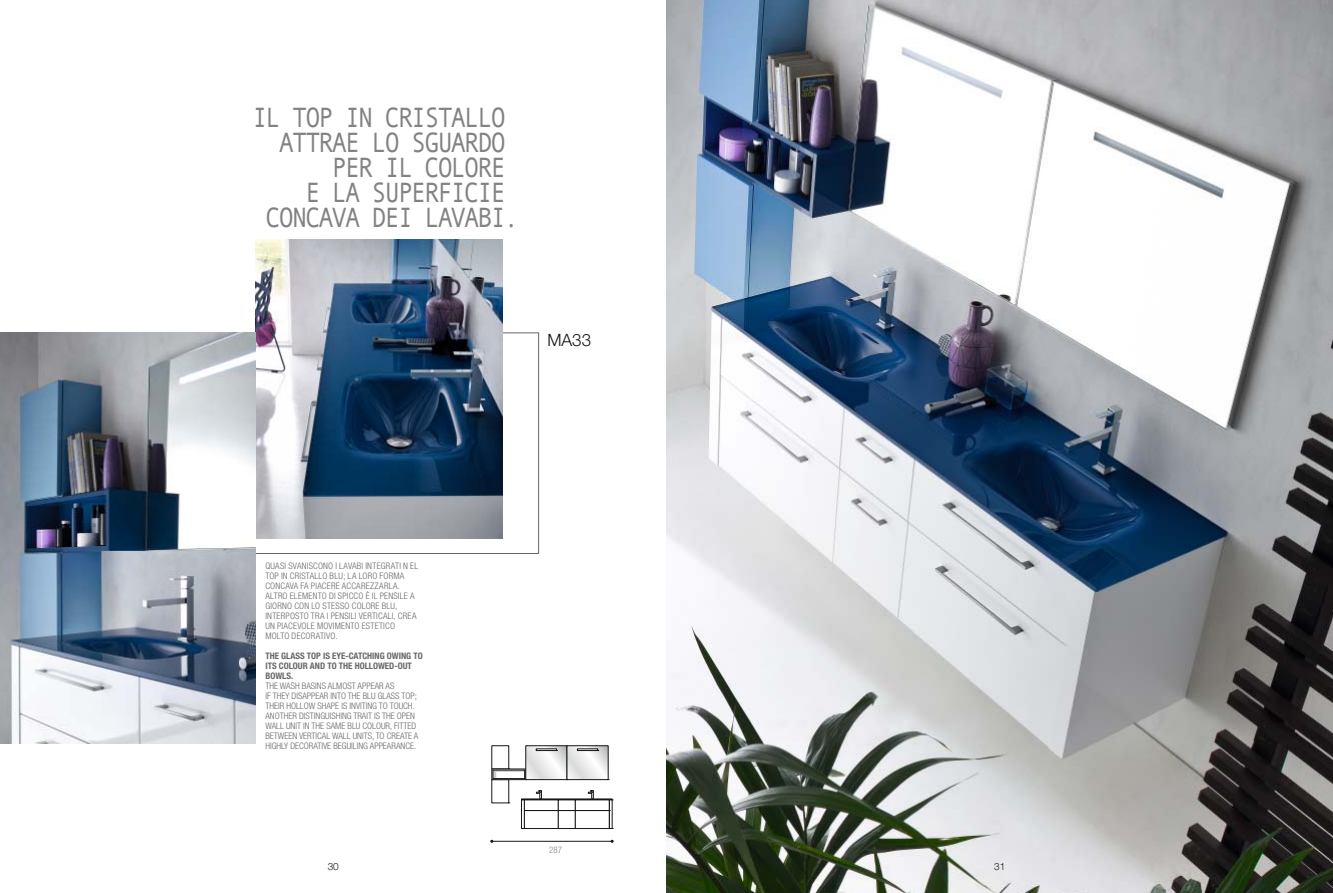
<style>
.page{position:relative;width:1333px;height:893px;background:#fff}
.page>*{position:absolute;margin:0;border:0;box-sizing:border-box;transform-origin:0 0}
.t1{font:28px "Andale Mono";letter-spacing:-.075em;color:#818281;scale:.9 1}
.t2{font:300 17px "Helvetica Neue";color:#151616}
.t3{font:300 10px "Helvetica Neue";color:#151616}
.t4{font:300 condensed 9px/10px "Helvetica Neue";color:#676767}
.t5{font:300 condensed 9px/10px "Helvetica Neue";letter-spacing:.025em;color:#676767}
.t6{font:700 condensed 9px/10px "Helvetica Neue";color:#676767}
.t7{font:300 condensed 9px "Helvetica Neue";color:#818281}
</style>
<div class="page">
<div style="left:521px;top:799px;width:91px;height:1px;border:1px solid #151616"></div>
<div style="left:521px;top:800px;width:3px;height:29px;border:1px solid #151616"></div>
<div style="left:524px;top:810px;width:34px;height:19px;border:1px solid #151616"></div>
<div style="left:491px;top:769px;width:35px;height:11px;border:1px solid #151616"></div>
<svg style="left:493px;top:746px;width:116px;height:34px"></svg>
<div style="left:558px;top:810px;width:17px;height:19px;border:1px solid #151616"></div>
<div style="left:609px;top:800px;width:3px;height:29px;border:1px solid #151616"></div>
<div style="left:575px;top:810px;width:34px;height:19px;border:1px solid #151616"></div>
<svg style="left:536px;top:790px;width:5px;height:9px"></svg>
<svg style="left:588px;top:790px;width:5px;height:9px"></svg>
<hr style="left:492px;top:841px;width:120px;height:1px;background:#151616">
<img style="left:255px;top:239px;width:247px;height:300px">
<img style="left:0;top:333px;width:255px;height:411px">
<img style="left:666px;top:0;width:666px;height:893px">
<h1 class="t1" style="left:252px;top:99px;width:283px">IL TOP IN CRISTALLO</h1>
<h1 class="t1" style="left:279px;top:124px;width:254px">ATTRAE LO SGUARDO</h1>
<h1 class="t1" style="left:332px;top:149px;width:195px">PER IL COLORE</h1>
<h1 class="t1" style="left:305px;top:175px;width:224px">E LA SUPERFICIE</h1>
<h1 class="t1" style="left:266px;top:200px;width:283px">CONCAVA DEI LAVABI.</h1>
<h2 class="t2" style="left:547px;top:330px;width:45px">MA33</h2>
<p class="t5" style="left:265px;top:561px;width:154px">QUASI SVANISCONO I LAVABI INTEGRATI N EL TOP IN CRISTALLO BLU; LA LORO FORMA CONCAVA FA PIACERE ACCAREZZARLA.<br>ALTRO ELEMENTO DI SPICCO È IL PENSILE A GIORNO CON LO STESSO COLORE BLU, INTERPOSTO TRA I PENSILI VERTICALI, CREA UN PIACEVOLE MOVIMENTO ESTETICO MOLTO DECORATIVO.</p>
<p class="t6" style="left:265px;top:651px;width:159px">THE GLASS TOP IS EYE-CATCHING OWING TO<br>ITS COLOUR AND TO THE HOLLOWED-OUT<br>BOWLS.</p>
<p class="t4" style="left:265px;top:681px;width:154px">THE WASH BASINS ALMOST APPEAR AS<br>IF THEY DISAPPEAR INTO THE BLU GLASS TOP; THEIR HOLLOW SHAPE IS INVITING TO TOUCH.<br>ANOTHER DISTINGUISHING TRAIT IS THE OPEN WALL UNIT IN THE SAME BLU COLOUR, FITTED BETWEEN VERTICAL WALL UNITS, TO CREATE A HIGHLY DECORATIVE BEGUILING APPEARANCE.</p>
<p class="t3" style="left:328px;top:860px;width:13px">30</p>
<p class="t7" style="left:549px;top:845px;width:14px">287</p>
<p class="t3" style="left:994px;top:860px;width:13px">31</p>
</div>
